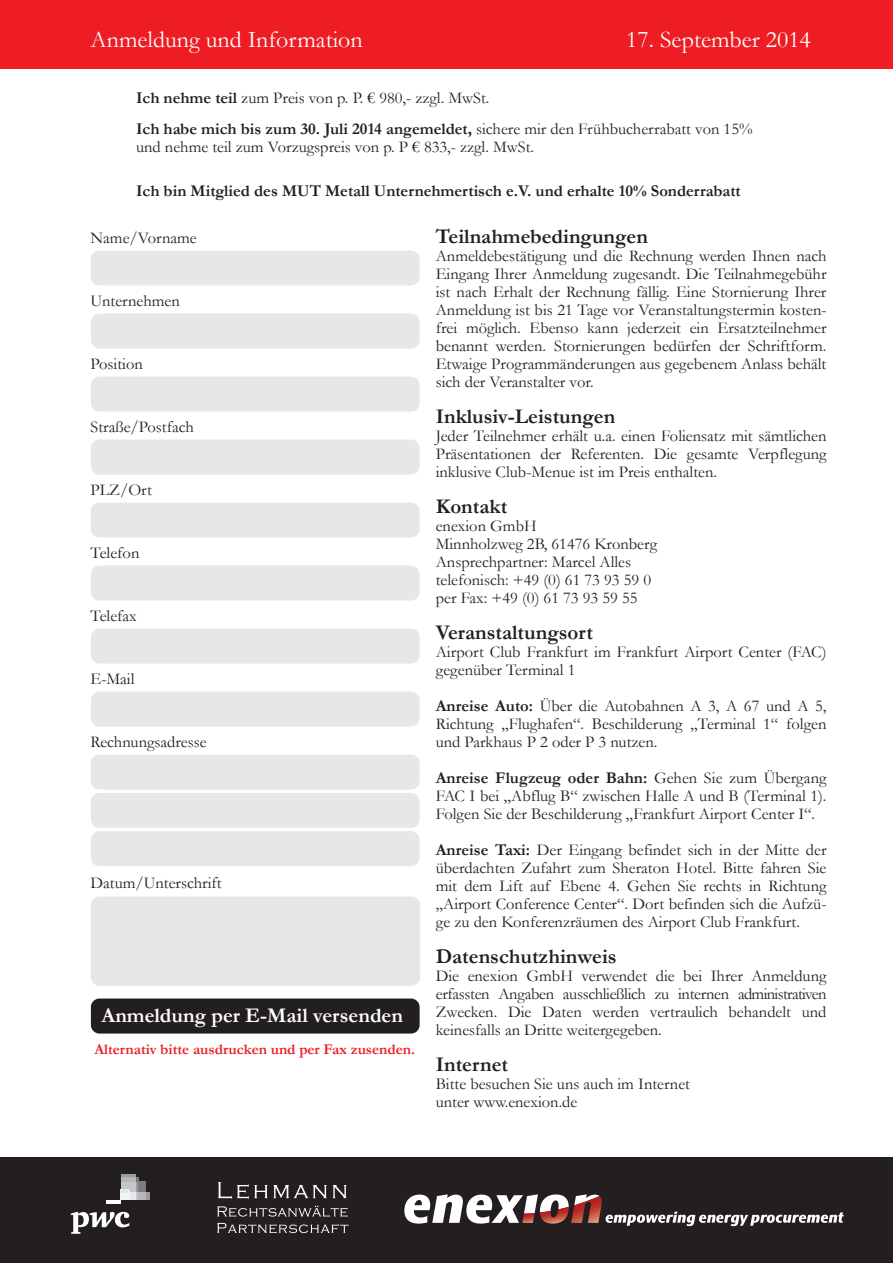
<style>
.page{position:relative;width:893px;height:1263px;background:#fff}
.page>*{position:absolute;margin:0;border:0;box-sizing:border-box;transform-origin:0 0}
.t1{font:24px "Garamond";color:#fff}
.t2{font:700 21px "Garamond";color:#231f20}
.t3{font:700 21px "Garamond";color:#fff}
.t4{font:16.5px/18px "Garamond";color:#231f20;text-align:justify}
.t5{font:700 16.5px "Garamond";color:#231f20}
.t6{font:700 15px "Garamond";color:#ee1d23}
.s1{font-weight:700}
</style>
<div class="page">
<div style="left:0;top:1157px;width:893px;height:106px;background:#231f20"></div>
<div style="left:0;top:0;width:893px;height:69px;background:#ee1d23"></div>
<svg style="left:404px;top:1194px;width:440px;height:32px"></svg>
<svg style="left:71px;top:1211px;width:59px;height:23px"></svg>
<hr style="left:106px;top:1200px;width:15px;height:3px;background:#fff">
<div style="left:121px;top:1192px;width:9px;height:8px;background:#f2f3f4"></div>
<div style="left:130px;top:1192px;width:6px;height:8px;background:#e6e7e9"></div>
<div style="left:138px;top:1192px;width:8px;height:8px;background:#b6b7bb"></div>
<svg style="left:146px;top:1192px;width:4px;height:8px"></svg>
<div style="left:121px;top:1181px;width:15px;height:11px;background:#c5c6c8"></div>
<hr style="left:121px;top:1177px;width:15px;height:4px;background:#b6b7bb">
<hr style="left:121px;top:1174px;width:15px;height:3px;background:#999b9e">
<svg style="left:136px;top:1177px;width:2px;height:23px"></svg>
<div style="left:138px;top:1181px;width:8px;height:11px;background:#7a7c7f"></div>
<svg style="left:121px;top:1189px;width:9px;height:3px"></svg>
<svg style="left:218px;top:1182px;width:129px;height:17px"></svg>
<svg style="left:217px;top:1206px;width:131px;height:11px"></svg>
<svg style="left:217px;top:1223px;width:131px;height:10px"></svg>
<div style="left:91px;top:251px;width:329px;height:35px;background:#e6e7e9;border-radius:9px"></div>
<div style="left:91px;top:314px;width:329px;height:35px;background:#e6e7e9;border-radius:9px"></div>
<div style="left:91px;top:377px;width:329px;height:35px;background:#e6e7e9;border-radius:9px"></div>
<div style="left:91px;top:440px;width:329px;height:35px;background:#e6e7e9;border-radius:9px"></div>
<div style="left:91px;top:503px;width:329px;height:35px;background:#e6e7e9;border-radius:9px"></div>
<div style="left:91px;top:566px;width:329px;height:35px;background:#e6e7e9;border-radius:9px"></div>
<div style="left:91px;top:629px;width:329px;height:35px;background:#e6e7e9;border-radius:9px"></div>
<div style="left:91px;top:692px;width:329px;height:35px;background:#e6e7e9;border-radius:9px"></div>
<div style="left:91px;top:755px;width:329px;height:35px;background:#e6e7e9;border-radius:9px"></div>
<div style="left:91px;top:831px;width:329px;height:35px;background:#e6e7e9;border-radius:9px"></div>
<div style="left:91px;top:998px;width:329px;height:35px;background:#231f20;border-radius:9px"></div>
<div style="left:91px;top:793px;width:329px;height:35px;background:#e6e7e9;border-radius:9px"></div>
<div style="left:91px;top:896px;width:329px;height:90px;background:#e6e7e9;border-radius:9px"></div>
<h1 class="t1" style="left:91px;top:26px;width:274px">Anmeldung und Information</h1>
<h1 class="t1" style="left:626px;top:26px;width:186px">17. September 2014</h1>
<p class="t4" style="left:136px;top:89px;width:355px"><span class="s1">Ich nehme teil</span> zum Preis von p. P. € 980,- zzgl. MwSt.</p>
<p class="t4" style="left:136px;top:119px;width:618px"><span class="s1">Ich habe mich bis zum 30. Juli 2014 angemeldet,</span> sichere mir den Frühbucherrabatt von 15% und nehme teil zum Vorzugspreis von p. P € 833,- zzgl. MwSt.</p>
<p class="t5" style="left:136px;top:181px;width:606px">Ich bin Mitglied des MUT Metall Unternehmertisch e.V. und erhalte 10% Sonderrabatt</p>
<p class="t4" style="left:91px;top:228px;width:108px">Name/Vorname</p>
<p class="t4" style="left:91px;top:291px;width:91px">Unternehmen</p>
<p class="t4" style="left:91px;top:354px;width:54px">Position</p>
<p class="t4" style="left:91px;top:417px;width:105px">Straße/Postfach</p>
<p class="t4" style="left:91px;top:480px;width:63px">PLZ/Ort</p>
<p class="t4" style="left:91px;top:543px;width:50px">Telefon</p>
<p class="t4" style="left:91px;top:606px;width:48px">Telefax</p>
<p class="t4" style="left:91px;top:669px;width:45px">E-Mail</p>
<p class="t4" style="left:91px;top:732px;width:118px">Rechnungsadresse</p>
<p class="t4" style="left:91px;top:873px;width:133px">Datum/Unterschrift</p>
<p class="t3" style="left:102px;top:1003px;width:303px">Anmeldung per E-Mail versenden</p>
<p class="t6" style="left:94px;top:1040px;width:322px">Alternativ bitte ausdrucken und per Fax zusenden.</p>
<p class="t2" style="left:436px;top:224px;width:214px">Teilnahmebedingungen</p>
<p class="t4" style="left:436px;top:247px;width:392px">Anmeldebestätigung und die Rechnung werden Ihnen nach Eingang Ihrer Anmeldung zugesandt. Die Teilnahmegebühr ist nach Erhalt der Rechnung fällig. Eine Stornierung Ihrer Anmeldung ist bis 21 Tage vor Veranstaltungstermin kosten&shy;frei möglich. Ebenso kann jederzeit ein Ersatzteilnehmer benannt werden. Stornierungen bedürfen der Schriftform.<br>Etwaige Programmänderungen aus gegebenem Anlass behält sich der Veranstalter vor.</p>
<p class="t2" style="left:436px;top:404px;width:181px">Inklusiv-Leistungen</p>
<p class="t4" style="left:436px;top:427px;width:392px">Jeder Teilnehmer erhält u.a. einen Foliensatz mit sämtlichen Präsentationen der Referenten. Die gesamte Verpflegung inklusive Club-Menue ist im Preis enthalten.</p>
<p class="t2" style="left:436px;top:494px;width:73px">Kontakt</p>
<p class="t4" style="left:436px;top:517px;width:223px;text-align:left">enexion GmbH<br>Minnholzweg 2B, 61476 Kronberg<br>Ansprechpartner: Marcel Alles telefonisch: +49 (0) 61 73 93 59 0 per Fax: +49 (0) 61 73 93 59 55</p>
<p class="t2" style="left:436px;top:620px;width:159px">Veranstaltungsort</p>
<p class="t4" style="left:436px;top:643px;width:392px">Airport Club Frankfurt im Frankfurt Airport Center (FAC) gegenüber Terminal 1</p>
<p class="t4" style="left:436px;top:697px;width:392px"><span class="s1">Anreise Auto:</span> Über die Autobahnen A 3, A 67 und A 5, Richtung „Flughafen“. Beschilderung „Terminal 1“ folgen und Parkhaus P 2 oder P 3 nutzen.</p>
<p class="t4" style="left:436px;top:769px;width:392px"><span class="s1">Anreise Flugzeug oder Bahn:</span> Gehen Sie zum Übergang FAC I bei „Abflug B“ zwischen Halle A und B (Terminal 1).<br>Folgen Sie der Beschilderung „Frankfurt Airport Center I“.</p>
<p class="t4" style="left:436px;top:841px;width:392px"><span class="s1">Anreise Taxi:</span> Der Eingang befindet sich in der Mitte der überdachten Zufahrt zum Sheraton Hotel. Bitte fahren Sie mit dem Lift auf Ebene 4. Gehen Sie rechts in Richtung „Airport Conference Center“. Dort befinden sich die Aufzü&shy;ge zu den Konferenzräumen des Airport Club Frankfurt.</p>
<p class="t2" style="left:436px;top:944px;width:182px">Datenschutzhinweis</p>
<p class="t4" style="left:436px;top:967px;width:392px">Die enexion GmbH verwendet die bei Ihrer Anmeldung erfassten Angaben ausschließlich zu internen administrativen Zwecken. Die Daten werden vertraulich behandelt und keinesfalls an Dritte weitergegeben.</p>
<p class="t2" style="left:436px;top:1052px;width:74px">Internet</p>
<p class="t4" style="left:436px;top:1075px;width:256px">Bitte besuchen Sie uns auch im Internet unter www.enexion.de</p>
</div>
